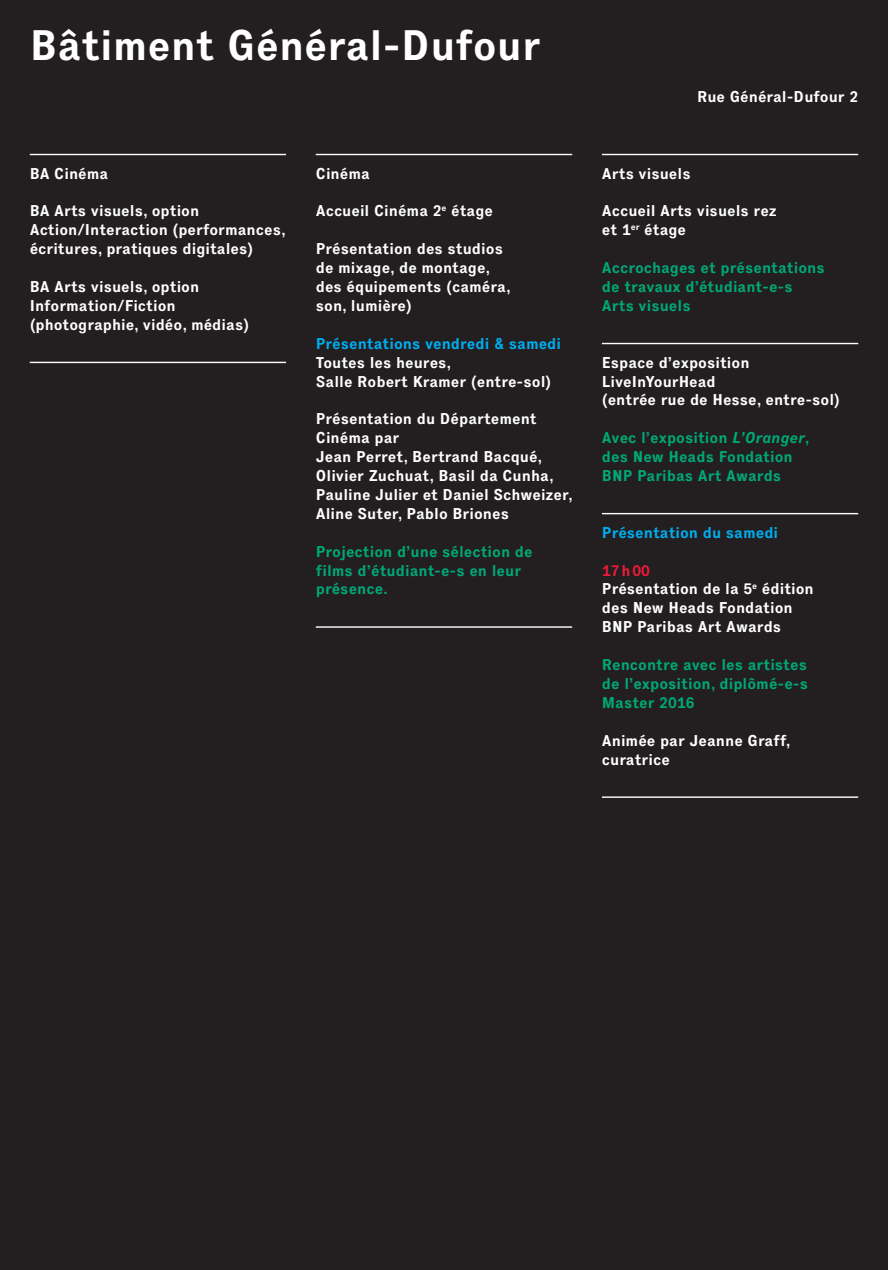
<style>
.page{position:relative;width:888px;height:1270px;background:#231f20}
.page>*{position:absolute;margin:0;border:0;box-sizing:border-box;transform-origin:0 0}
.t1{font:700 42px "Executive 75";color:#fff}
.t2{font:700 15.4px/18.9px "Executive 75";color:#fff}
.t3{font:700 15.4px/18.9px "Executive 75";color:#00a975}
.t4{font:700 15.4px "Executive 75";color:#00aeef}
.t5{font:700 15.4px "Executive 75";letter-spacing:.065em;color:#ed1a3a}
.s1{font-family:"Executive 76 Bold It";font-weight:400}
</style>
<div class="page">
<hr style="left:30px;top:154px;width:256px;height:1px;background:#fff">
<hr style="left:30px;top:362px;width:256px;height:1px;background:#fff">
<hr style="left:316px;top:154px;width:256px;height:1px;background:#fff">
<hr style="left:316px;top:626px;width:256px;height:2px;background:#fff">
<hr style="left:602px;top:154px;width:256px;height:1px;background:#fff">
<hr style="left:602px;top:343px;width:256px;height:1px;background:#fff">
<hr style="left:602px;top:513px;width:256px;height:1px;background:#fff">
<hr style="left:602px;top:796px;width:256px;height:2px;background:#fff">
<p class="t1" style="left:30px;top:18px;width:513px">Bâtiment Général-Dufour</p>
<p class="t2" style="left:30px;top:164px;width:80px">BA Cinéma</p>
<p class="t2" style="left:30px;top:202px;width:171px">BA Arts visuels, option</p>
<p class="t2" style="left:30px;top:220px;width:258px">Action/Interaction (performances, écritures, pratiques digitales)</p>
<p class="t2" style="left:30px;top:277px;width:171px">BA Arts visuels, option</p>
<p class="t2" style="left:30px;top:296px;width:148px">Information/Fiction</p>
<p class="t2" style="left:30px;top:315px;width:221px">(photographie, vidéo, médias)</p>
<p class="t2" style="left:316px;top:164px;width:56px">Cinéma</p>
<p class="t2" style="left:316px;top:202px;width:179px">Accueil Cinéma 2<sup>e</sup> étage</p>
<p class="t2" style="left:316px;top:239px;width:189px">Présentation des studios</p>
<p class="t2" style="left:316px;top:258px;width:176px">de mixage, de montage,</p>
<p class="t2" style="left:316px;top:277px;width:197px">des équipements (caméra,</p>
<p class="t2" style="left:316px;top:296px;width:98px">son, lumière)</p>
<p class="t4" style="left:316px;top:333px;width:247px">Présentations vendredi &amp; samedi</p>
<p class="t2" style="left:316px;top:353px;width:137px">Toutes les heures,</p>
<p class="t2" style="left:316px;top:372px;width:237px">Salle Robert Kramer (entre-sol)</p>
<p class="t2" style="left:316px;top:409px;width:222px">Présentation du Département</p>
<p class="t2" style="left:316px;top:428px;width:85px">Cinéma par</p>
<p class="t2" style="left:316px;top:447px;width:259px">Jean Perret, Bertrand Bacqué,<br>Olivier Zuchuat, Basil da Cunha,<br>Pauline Julier et Daniel Schweizer,<br>Aline Suter, Pablo Briones</p>
<p class="t3" style="left:316px;top:542px;width:218px">Projection d’une sélection de films d’étudiant-e-s en leur</p>
<p class="t3" style="left:316px;top:580px;width:74px">présence.</p>
<p class="t2" style="left:697px;top:87px;width:163px">Rue Général-Dufour 2</p>
<p class="t2" style="left:602px;top:164px;width:90px">Arts visuels</p>
<p class="t2" style="left:602px;top:202px;width:176px">Accueil Arts visuels rez</p>
<p class="t2" style="left:602px;top:220px;width:86px">et 1<sup>er</sup> étage</p>
<p class="t3" style="left:602px;top:258px;width:224px">Accrochages et présentations</p>
<p class="t3" style="left:602px;top:277px;width:192px">de travaux d’étudiant-e-s</p>
<p class="t3" style="left:602px;top:296px;width:90px">Arts visuels</p>
<p class="t2" style="left:602px;top:353px;width:149px">Espace d’exposition</p>
<p class="t2" style="left:602px;top:372px;width:116px">LiveInYourHead</p>
<p class="t2" style="left:602px;top:391px;width:240px">(entrée rue de Hesse, entre-sol)</p>
<p class="t3" style="left:602px;top:428px;width:209px">Avec l’exposition <span class="s1">L’Oranger</span>,</p>
<p class="t3" style="left:602px;top:447px;width:192px">des New Heads Fondation</p>
<p class="t3" style="left:602px;top:466px;width:181px">BNP Paribas Art Awards</p>
<p class="t4" style="left:602px;top:522px;width:178px">Présentation du samedi</p>
<p class="t5" style="left:602px;top:560px;width:50px">17h00</p>
<p class="t2" style="left:602px;top:580px;width:213px">Présentation de la 5<sup>e</sup> édition</p>
<p class="t2" style="left:602px;top:598px;width:192px">des New Heads Fondation</p>
<p class="t2" style="left:602px;top:617px;width:181px">BNP Paribas Art Awards</p>
<p class="t3" style="left:602px;top:655px;width:207px">Rencontre avec les artistes</p>
<p class="t3" style="left:602px;top:674px;width:208px">de l’exposition, diplômé-e-s</p>
<p class="t3" style="left:602px;top:693px;width:94px">Master 2016</p>
<p class="t2" style="left:602px;top:731px;width:190px">Animée par Jeanne Graff,</p>
<p class="t2" style="left:602px;top:750px;width:70px">curatrice</p>
</div>
